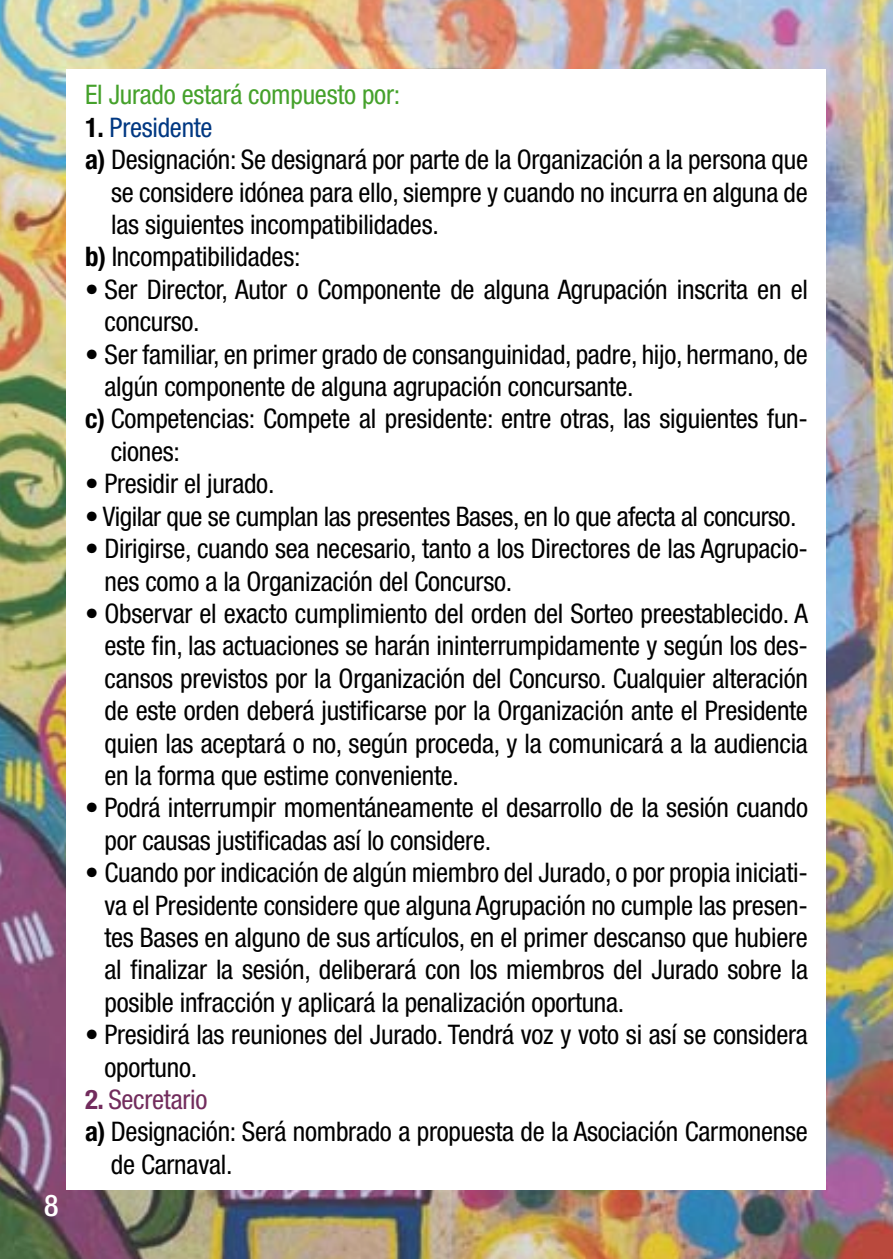
<style>
.page{position:relative;width:893px;height:1259px;background:#fff}
.page>*{position:absolute;margin:0;border:0;box-sizing:border-box;transform-origin:0 0}
.t1{font:500 condensed 30px "Helvetica Neue LT Std";color:#fff}
.t2{font:condensed 27px/32.4px "Helvetica Neue LT Std";letter-spacing:-.01em;color:#000}
.t3{font:condensed 27px "Helvetica Neue LT Std";letter-spacing:-.01em;color:#45a12b}
.t4{font:condensed 27px "Helvetica Neue LT Std";letter-spacing:-.01em;color:#003882}
.t5{font:condensed 27px "Helvetica Neue LT Std";letter-spacing:-.01em;color:#722c5d}
.s1{font-weight:700;color:#000}
.s2{font-weight:700}
</style>
<div class="page">
<img style="left:0;top:0;width:893px;height:1259px">
<div style="left:67px;top:69px;width:759px;height:1120px;background:#fff"></div>
<p class="t1" style="left:44px;top:1187px;width:16px">8</p>
<p class="t3" style="left:85px;top:79px;width:317px">El Jurado estará compuesto por:</p>
<p class="t4" style="left:85px;top:112px;width:129px"><span class="s1">1.</span> Presidente</p>
<p class="t2" style="left:85px;top:143px;width:724px"><span class="s2">a)</span> Designación: Se designará por parte de la Organización a la persona que</p>
<p class="t2" style="left:111px;top:176px;width:698px">se considere idónea para ello, siempre y cuando no incurra en alguna de</p>
<p class="t2" style="left:111px;top:208px;width:329px">las siguientes incompatibilidades.</p>
<p class="t2" style="left:85px;top:240px;width:217px"><span class="s2">b)</span> Incompatibilidades:</p>
<p class="t2" style="left:104px;top:273px;width:705px;text-indent:-19px">• Ser Director, Autor o Componente de alguna Agrupación inscrita en el concurso.</p>
<p class="t2" style="left:85px;top:338px;width:724px">• Ser familiar, en primer grado de consanguinidad, padre, hijo, hermano, de</p>
<p class="t2" style="left:104px;top:370px;width:531px">algún componente de alguna agrupación concursante.</p>
<p class="t2" style="left:85px;top:402px;width:724px"><span class="s2">c)</span> Competencias: Compete al presidente: entre otras, las siguientes fun-</p>
<p class="t2" style="left:111px;top:435px;width:71px">ciones:</p>
<p class="t2" style="left:85px;top:467px;width:191px">• Presidir el jurado.</p>
<p class="t2" style="left:85px;top:500px;width:713px">• Vigilar que se cumplan las presentes Bases, en lo que afecta al concurso.</p>
<p class="t2" style="left:104px;top:532px;width:705px;text-indent:-19px">• Dirigirse, cuando sea necesario, tanto a los Directores de las Agrupacio&shy;nes como a la Organización del Concurso.</p>
<p class="t2" style="left:104px;top:597px;width:705px;text-align:justify;text-indent:-19px">• Observar el exacto cumplimiento del orden del Sorteo preestablecido. A este fin, las actuaciones se harán ininterrumpidamente y según los des&shy;cansos previstos por la Organización del Concurso. Cualquier alteración de este orden deberá justificarse por la Organización ante el Presidente quien las aceptará o no, según proceda, y la comunicará a la audiencia en la forma que estime conveniente.</p>
<p class="t2" style="left:104px;top:791px;width:705px;text-indent:-19px">• Podrá interrumpir momentáneamente el desarrollo de la sesión cuando por causas justificadas así lo considere.</p>
<p class="t2" style="left:104px;top:856px;width:705px;text-align:justify;text-indent:-19px">• Cuando por indicación de algún miembro del Jurado, o por propia iniciati&shy;va el Presidente considere que alguna Agrupación no cumple las presen&shy;tes Bases en alguno de sus artículos, en el primer descanso que hubiere al finalizar la sesión, deliberará con los miembros del Jurado sobre la posible infracción y aplicará la penalización oportuna.</p>
<p class="t2" style="left:104px;top:1018px;width:705px;text-indent:-19px">• Presidirá las reuniones del Jurado. Tendrá voz y voto si así se considera oportuno.</p>
<p class="t5" style="left:85px;top:1084px;width:124px"><span class="s2">2.</span> Secretario</p>
<p class="t2" style="left:85px;top:1115px;width:724px"><span class="s2">a)</span> Designación: Será nombrado a propuesta de la Asociación Carmonense</p>
<p class="t2" style="left:111px;top:1148px;width:123px">de Carnaval.</p>
</div>
